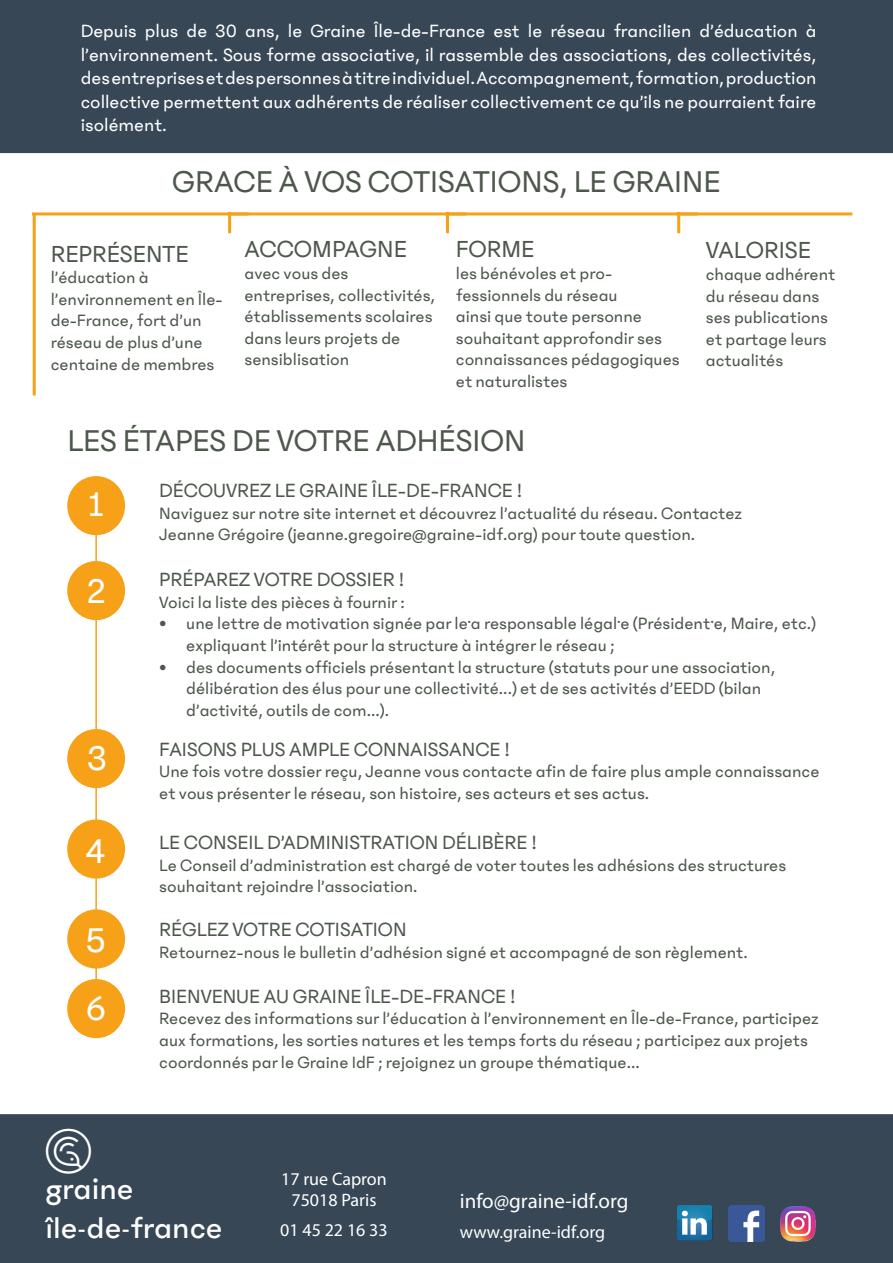
<style>
.page{position:relative;width:893px;height:1263px;background:#fff}
.page>*{position:absolute;margin:0;border:0;box-sizing:border-box;transform-origin:0 0}
.t1{font:37.65px "Phantom Sans 0.6";color:#fff}
.t2{font:33px "Phantom Sans 0.6";color:#4d574c}
.t3{font:33px/39.6px "Phantom Sans 0.6 Book Graine";color:#fff}
.t4{font:25.5px "Phantom Sans 0.6";color:#4d574c}
.t5{font:21px "Phantom Sans 0.6";color:#4d574c}
.t6{font:21px "Myriad Pro";color:#fff}
.t7{font:19.5px/23.4px "Phantom Sans 0.6";color:#fff;text-align:justify}
.t8{font:18px/21.6px "Phantom Sans 0.6";color:#4d574c}
.t9{font:18px/21.6px "Myriad Pro";color:#fff;text-align:center}
</style>
<div class="page">
<hr style="left:95px;top:476px;width:2px;height:547px;background:#f6a118">
<div style="left:0;top:1114px;width:893px;height:149px;background:#374755"></div>
<div style="left:69px;top:478px;width:54px;height:55px;background:#f6a118;border-radius:50%"></div>
<div style="left:67px;top:476px;width:58px;height:59px;border:4px solid #f6a118;border-radius:50%"></div>
<div style="left:69px;top:563px;width:54px;height:55px;background:#f6a118;border-radius:50%"></div>
<div style="left:67px;top:561px;width:58px;height:59px;border:4px solid #f6a118;border-radius:50%"></div>
<div style="left:69px;top:731px;width:54px;height:55px;background:#f6a118;border-radius:50%"></div>
<div style="left:67px;top:729px;width:58px;height:59px;border:4px solid #f6a118;border-radius:50%"></div>
<div style="left:69px;top:821px;width:54px;height:56px;background:#f6a118;border-radius:50%"></div>
<div style="left:67px;top:819px;width:58px;height:60px;border:4px solid #f6a118;border-radius:50%"></div>
<div style="left:69px;top:911px;width:54px;height:56px;background:#f6a118;border-radius:50%"></div>
<div style="left:67px;top:909px;width:58px;height:59px;border:4px solid #f6a118;border-radius:50%"></div>
<div style="left:0;top:0;width:893px;height:153px;background:#374755"></div>
<hr style="left:32px;top:212px;width:820px;height:3px;background:#f6a118">
<hr style="left:33px;top:214px;width:3px;height:181px;background:#f6a118">
<hr style="left:228px;top:212px;width:3px;height:21px;background:#f6a118">
<hr style="left:446px;top:212px;width:3px;height:21px;background:#f6a118">
<hr style="left:677px;top:212px;width:3px;height:21px;background:#f6a118">
<img style="left:677px;top:1205px;width:35px;height:35px">
<img style="left:728px;top:1205px;width:36px;height:37px">
<img style="left:780px;top:1205px;width:36px;height:37px">
<div style="left:69px;top:981px;width:54px;height:55px;background:#f6a118;border-radius:50%"></div>
<div style="left:67px;top:979px;width:58px;height:59px;border:4px solid #f6a118;border-radius:50%"></div>
<p class="t7" style="left:81px;top:19px;width:737px">Depuis plus de 30 ans, le Graine Île-de-France est le réseau francilien d’éducation à l’environnement. Sous forme associative, il rassemble des associations, des collectivités, des entreprises et des personnes à titre individuel. Accompagnement, formation, production collective permettent aux adhérents de réaliser collectivement ce qu’ils ne pourraient faire isolément.</p>
<h2 class="t2" style="left:172px;top:163px;width:550px">GRACE À VOS COTISATIONS, LE GRAINE</h2>
<h3 class="t4" style="left:456px;top:235px;width:80px">FORME</h3>
<p class="t8" style="left:456px;top:262px;width:225px">les bénévoles et pro&shy;fessionnels du réseau<br>ainsi que toute personne souhaitant approfondir ses connaissances pédagogiques et naturalistes</p>
<h2 class="t2" style="left:67px;top:421px;width:460px">LES ÉTAPES DE VOTRE ADHÉSION</h2>
<h3 class="t4" style="left:244px;top:235px;width:164px">ACCOMPAGNE</h3>
<p class="t8" style="left:244px;top:262px;width:192px">avec vous des entreprises, collectivités, établissements scolaires dans leurs projets de sensiblisation</p>
<h3 class="t4" style="left:51px;top:239px;width:139px">REPRÉSENTE</h3>
<p class="t8" style="left:51px;top:267px;width:173px">l’éducation à l’environnement en Île&shy;de-France, fort d’un réseau de plus d’une centaine de membres</p>
<h3 class="t4" style="left:706px;top:236px;width:107px">VALORISE</h3>
<p class="t8" style="left:706px;top:263px;width:131px">chaque adhérent du réseau dans ses publications et partage leurs actualités</p>
<h1 class="t1" style="left:87px;top:482px;width:18px">1</h1>
<h1 class="t1" style="left:87px;top:569px;width:21px">2</h1>
<h1 class="t1" style="left:87px;top:737px;width:22px">3</h1>
<h1 class="t1" style="left:85px;top:830px;width:22px">4</h1>
<h1 class="t1" style="left:85px;top:919px;width:22px">5</h1>
<h1 class="t1" style="left:86px;top:986px;width:22px">6</h1>
<p class="t5" style="left:159px;top:479px;width:365px">DÉCOUVREZ LE GRAINE ÎLE-DE-FRANCE !</p>
<p class="t8" style="left:159px;top:502px;width:585px">Naviguez sur notre site internet et découvrez l’actualité du réseau. Contactez<br>Jeanne Grégoire (jeanne.gregoire@graine-idf.org) pour toute question.</p>
<p class="t5" style="left:159px;top:568px;width:247px">PRÉPAREZ VOTRE DOSSIER !</p>
<p class="t8" style="left:159px;top:591px;width:247px">Voici la liste des pièces à fournir :</p>
<p class="t8" style="left:186px;top:613px;width:631px;text-indent:-27px">• une lettre de motivation signée par le·a responsable légal·e (Président·e, Maire, etc.) expliquant l’intérêt pour la structure à intégrer le réseau ;</p>
<p class="t8" style="left:186px;top:656px;width:591px;text-indent:-27px">• des documents officiels présentant la structure (statuts pour une association, délibération des élus pour une collectivité...) et de ses activités d’EEDD (bilan d’activité, outils de com...).</p>
<p class="t5" style="left:159px;top:737px;width:353px">FAISONS PLUS AMPLE CONNAISSANCE !</p>
<p class="t8" style="left:159px;top:761px;width:662px">Une fois votre dossier reçu, Jeanne vous contacte afin de faire plus ample connaissance et vous présenter le réseau, son histoire, ses acteurs et ses actus.</p>
<p class="t5" style="left:159px;top:830px;width:380px">LE CONSEIL D’ADMINISTRATION DÉLIBÈRE !</p>
<p class="t8" style="left:159px;top:854px;width:628px">Le Conseil d’administration est chargé de voter toutes les adhésions des structures souhaitant rejoindre l’association.</p>
<p class="t5" style="left:159px;top:917px;width:249px">RÉGLEZ VOTRE COTISATION</p>
<p class="t8" style="left:159px;top:941px;width:590px">Retournez-nous le bulletin d’adhésion signé et accompagné de son règlement.</p>
<p class="t5" style="left:159px;top:984px;width:358px">BIENVENUE AU GRAINE ÎLE-DE-FRANCE !</p>
<p class="t8" style="left:159px;top:1008px;width:661px">Recevez des informations sur l’éducation à l’environnement en Île-de-France, participez aux formations, les sorties natures et les temps forts du réseau ; participez aux projets coordonnés par le Graine IdF ; rejoignez un groupe thématique...</p>
<h2 class="t3" style="left:45px;top:1131px;width:179px">™<br>graine île-de-france</h2>
<p class="t9" style="left:281px;top:1167px;width:107px">17 rue Capron<br>75018 Paris</p>
<p class="t9" style="left:280px;top:1219px;width:109px">01 45 22 16 33</p>
<p class="t6" style="left:460px;top:1187px;width:170px">info@graine-idf.org</p>
<p class="t9" style="left:460px;top:1220px;width:147px">www.graine-idf.org</p>
</div>
